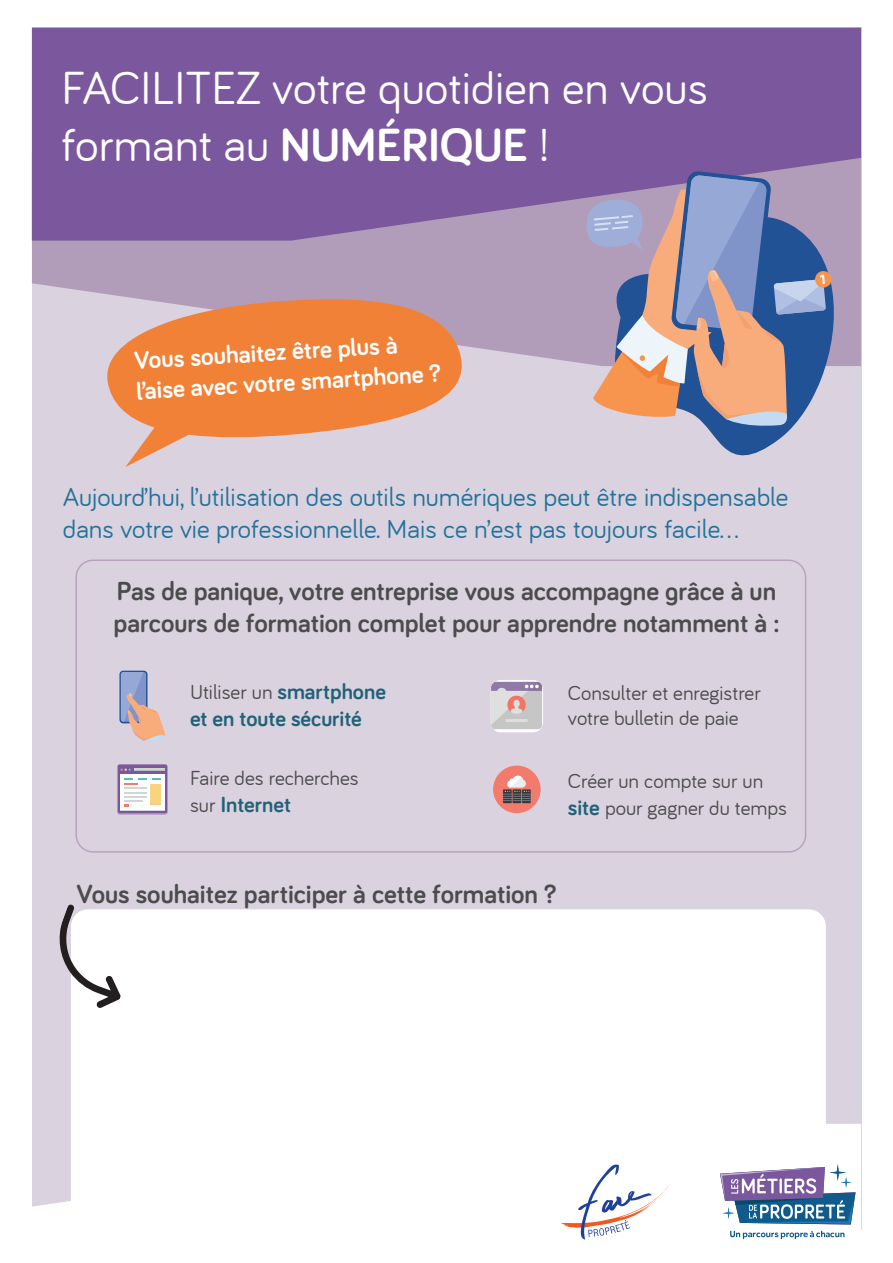
<style>
.page{position:relative;width:893px;height:1263px;background:#fff}
.page>*{position:absolute;margin:0;border:0;box-sizing:border-box;transform-origin:0 0}
.t1{font:48px/57.6px "Bariol";color:#fff}
.t2{font:700 27px/32.4px "Bariol";color:#4b4c4d}
.t3{font:27px/32.4px "Bariol";color:#23729a}
.t4{font:700 25.5px/30.5px "Bariol";color:#fff}
.t5{font:700 22.5px "Bariol";color:#206278}
.t6{font:21px/25.2px "Bariol";color:#4b4c4d}
.s1{font-weight:700}
.s2{font-weight:700;font-size:22.5px;color:#206278}
.s3{font-weight:400;font-size:21px;color:#4b4c4d}
</style>
<div class="page">
<div style="left:32px;top:28px;width:829px;height:1202px;background:#dbd2df"></div>
<svg style="left:32px;top:1124px;width:829px;height:114px;fill:#fff"></svg>
<svg style="left:32px;top:241px;width:829px;height:125px;background:#b7a4be"></svg>
<div style="left:32px;top:28px;width:829px;height:213px;background:#7b589d"></div>
<svg style="left:707px;top:193px;width:136px;height:263px"></svg>
<svg style="left:815px;top:271px;width:17px;height:17px"></svg>
<svg style="left:586px;top:171px;width:240px;height:257px;background:#a195a9"></svg>
<svg style="left:100px;top:295px;width:369px;height:172px;fill:#f28138"></svg>
<div style="left:71px;top:909px;width:755px;height:331px;background:#fff"></div>
<svg style="left:561px;top:1164px;width:110px;height:75px;background:#ece9ee"></svg>
<svg style="left:730px;top:1231px;width:114px;height:8px"></svg>
<svg style="left:720px;top:1164px;width:135px;height:60px;background:#8c9abd"></svg>
<svg style="left:59px;top:905px;width:62px;height:103px"></svg>
<div style="left:117px;top:764px;width:50px;height:50px;background:#7b589d;border-radius:2px"></div>
<div style="left:120px;top:775px;width:45px;height:36px;background:#fff"></div>
<svg style="left:120px;top:768px;width:11px;height:3px"></svg>
<hr style="left:134px;top:768px;width:31px;height:3px;background:#cfd7d6">
<hr style="left:134px;top:770px;width:31px;height:1px;background:#bbbcbc">
<svg style="left:117px;top:778px;width:50px;height:36px"></svg>
<img style="left:491px;top:680px;width:52px;height:52px">
<div style="left:75px;top:559px;width:731px;height:294px;border:2px solid #b6a4bf;border-radius:17px"></div>
<div style="left:493px;top:765px;width:48px;height:48px;background:#f37b6d;border-radius:50%"></div>
<svg style="left:503px;top:776px;width:28px;height:27px"></svg>
<svg style="left:119px;top:671px;width:28px;height:52px"></svg>
<svg style="left:121px;top:672px;width:44px;height:70px"></svg>
<h1 class="t1" style="left:62px;top:59px;width:648px">FACILITEZ votre quotidien en vous formant au <span class="s1">NUMÉRIQUE</span> !</h1>
<p class="t4" style="left:134px;top:343px;width:307px;rotate:-3deg">Vous souhaitez être plus à l’aise avec votre smartphone ?</p>
<p class="t3" style="left:63px;top:480px;width:727px">Aujourd’hui, l’utilisation des outils numériques peut être indispensable dans votre vie professionnelle. Mais ce n’est pas toujours facile...</p>
<p class="t2" style="left:114px;top:573px;width:667px">Pas de panique, votre entreprise vous accompagne grâce à un parcours de formation complet pour apprendre notamment à :</p>
<p class="t6" style="left:190px;top:680px;width:197px">Utiliser un <span class="s2">smartphone</span></p>
<p class="t5" style="left:190px;top:703px;width:173px">et en toute sécurité</p>
<p class="t6" style="left:190px;top:766px;width:170px">Faire des recherches</p>
<p class="t5" style="left:190px;top:789px;width:102px"><span class="s3">sur</span> Internet</p>
<p class="t6" style="left:568px;top:680px;width:195px">Consulter et enregistrer votre bulletin de paie</p>
<p class="t6" style="left:568px;top:768px;width:221px;line-height:27px">Créer un compte sur un <span class="s2">site</span> pour gagner du temps</p>
<p class="t2" style="left:77px;top:876px;width:481px">Vous souhaitez participer à cette formation ?</p>
</div>
